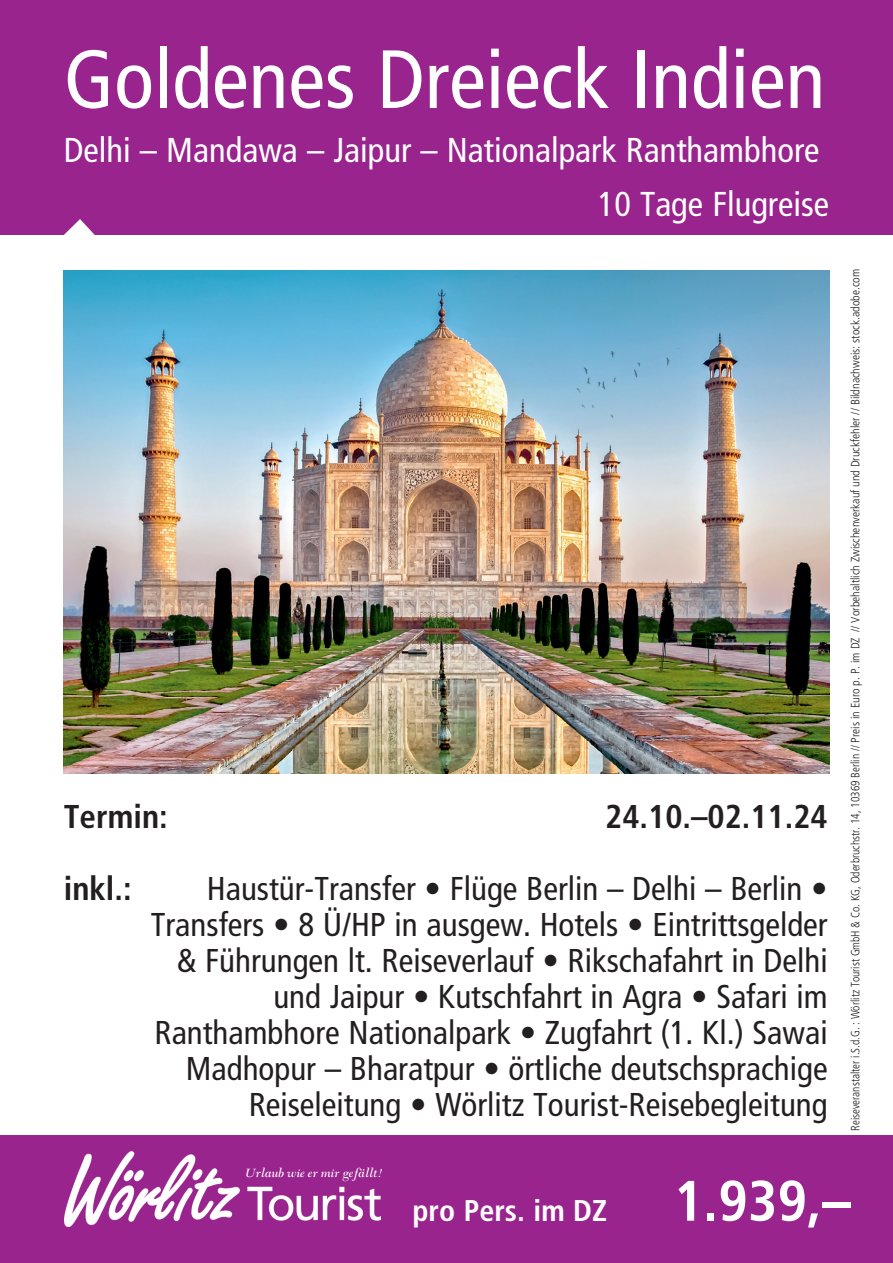
<style>
.page{position:relative;width:893px;height:1263px;background:#fff}
.page>*{position:absolute;margin:0;border:0;box-sizing:border-box;transform-origin:0 0}
.t1{font:condensed 82.5px "Frutiger LT Pro";color:#fff}
.t2{font:condensed 34.5px "Frutiger LT Pro";color:#fff}
.t3{font:condensed 33px/36px "Frutiger LT Pro";color:#231f20;text-align:right}
.t4{font:700 condensed 33px "Frutiger LT Pro";color:#231f20}
.t5{font:700 condensed 30px "Frutiger LT Pro";color:#fff}
.t6{font:italic 14.4px "Goudy Modern";letter-spacing:-.005em;color:#fff}
.t7{font:300 condensed 12px "Frutiger LT Pro";color:#231f20;scale:.95 1}
.s1{font-size:57px}
</style>
<div class="page">
<img style="left:64px;top:270px;width:765px;height:504px">
<div style="left:0;top:0;width:893px;height:235px;background:#99248e"></div>
<svg style="left:64px;top:219px;width:31px;height:16px"></svg>
<div style="left:0;top:1135px;width:893px;height:128px;background:#99248e"></div>
<img style="left:64px;top:1152px;width:317px;height:74px">
<p class="t1" style="left:64px;top:46px;width:763px">Goldenes Dreieck Indien</p>
<p class="t2" style="left:64px;top:136px;width:757px">Delhi – Mandawa – Jaipur – Nationalpark Ranthambhore</p>
<p class="t2" style="left:598px;top:190px;width:233px">10 Tage Flugreise</p>
<p class="t4" style="left:64px;top:797px;width:105px">Termin:</p>
<p class="t4" style="left:605px;top:797px;width:224px">24.10.–02.11.24</p>
<p class="t4" style="left:64px;top:869px;width:69px">inkl.:</p>
<p class="t3" style="left:151px;top:873px;width:678px">Haustür-Transfer • Flüge Berlin – Delhi – Berlin • Transfers • 8 Ü/HP in ausgew. Hotels • Eintrittsgelder &amp; Führungen lt. Reiseverlauf • Rikschafahrt in Delhi und Jaipur • Kutschfahrt in Agra • Safari im Ranthambhore Nationalpark • Zugfahrt (1. Kl.) Sawai Madhopur – Bharatpur • örtliche deutschsprachige Reiseleitung • Wörlitz Tourist-Reisebegleitung</p>
<p class="t7" style="left:848px;top:1131px;width:909px;rotate:-90deg">Reiseveranstalter i.S.d.G. : Wörlitz Tourist GmbH &amp; Co. KG, Oderbruchstr. 14, 10369 Berlin // Preis in Euro p. P. im DZ // Vorbehaltlich Zwischenverkauf und Druckfehler // Bildnachweis: stock.adobe.com</p>
<p class="t6" style="left:245px;top:1167px;width:139px">Urlaub wie er mir gefällt!</p>
<p class="t5" style="left:412px;top:1193px;width:439px">pro Pers. im DZ <span class="s1">1.939,–</span></p>
</div>
